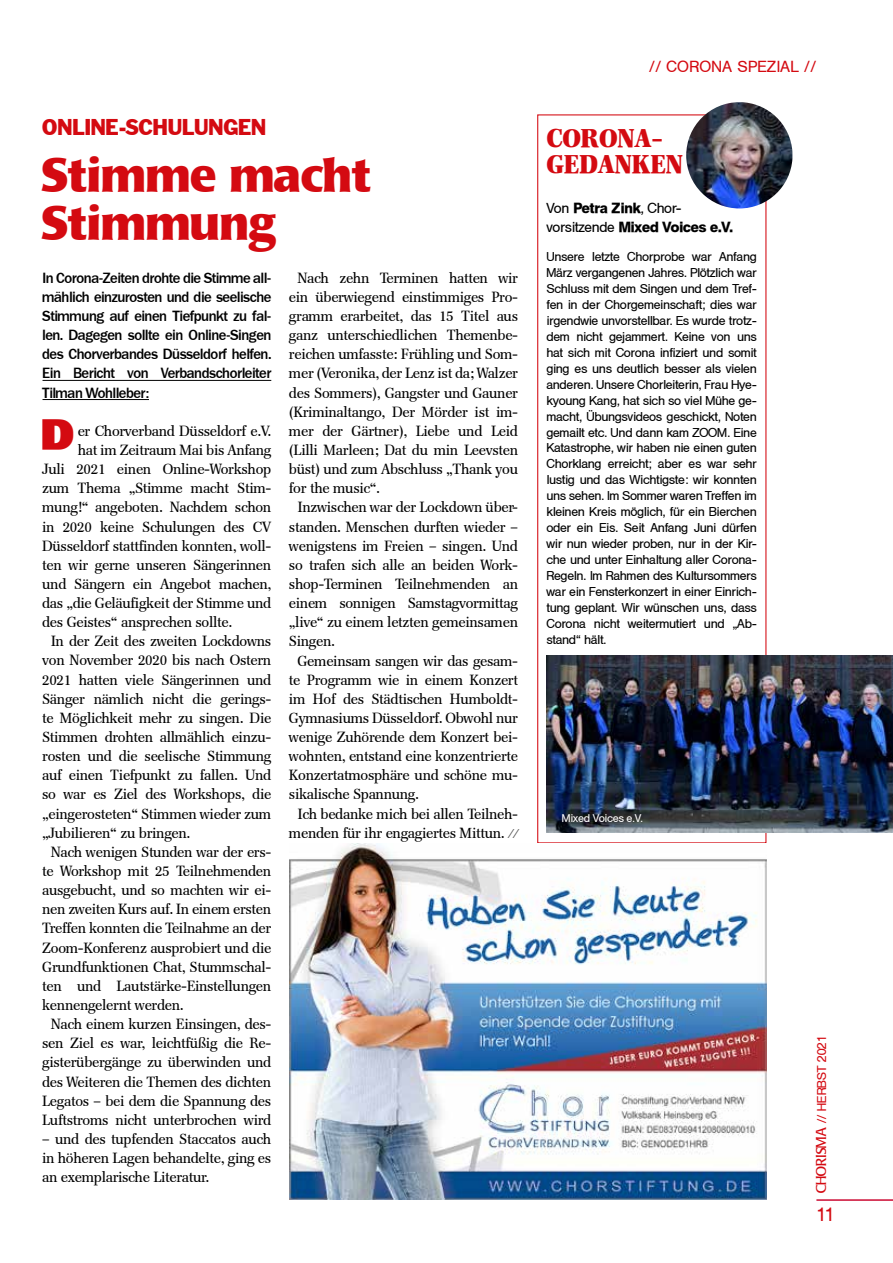
<style>
.page{position:relative;width:893px;height:1263px;background:#fff}
.page>*{position:absolute;margin:0;border:0;box-sizing:border-box;transform-origin:0 0}
.t1{font:700 47.85px/47.8px "Polar";color:#d40a11}
.t2{font:41.4px "University Large Normal";color:#d40a11}
.t3{font:700 25.5px/25.5px "Frapant Antiqua";color:#d40a11}
.t4{font:22.35px "Frapant Normal";color:#d40a11}
.t5{font:19.2px "Helten Normal";color:#d40a11}
.t6{font:15.9px "Helten Normal";letter-spacing:.04em;color:#d40a11}
.t7{font:14.4px/19.2px "Frapant Antiqua Normal";color:#000;text-align:justify}
.t8{font:14.4px/19.2px "Frapant Large Normal";color:#000;text-align:justify}
.t9{font:14.4px "Helten Large Normal";color:#000}
.t10{font:14.4px "Helten Normal";color:#000}
.t11{font:12.75px/15.9px "Helten Normal";color:#000;text-align:justify}
.t12{font:12.75px "Helten Normal";color:#d40a11}
.t13{font:11.1px "Helten Normal";color:#fff}
.s1{font-family:"Plan";font-style:italic;font-size:12.75px;color:#565655}
.s2{font-family:"Helten Large Normal"}
.s3{font-family:"Helten Normal"}
.s4{font-family:"Polar Normal";font-size:14.4px}
</style>
<div class="page">
<hr style="left:816px;top:1199px;width:77px;height:2px;background:#cc0b33">
<img style="left:686px;top:102px;width:106px;height:106px;border-radius:52px">
<img style="left:547px;top:656px;width:346px;height:177px">
<hr style="left:43px;top:380px;width:228px;height:1px;background:#000">
<hr style="left:43px;top:399px;width:106px;height:1px;background:#000">
<img style="left:290px;top:843px;width:476px;height:357px">
<h3 class="t4" style="left:43px;top:115px;width:225px">ONLINE-SCHULUNGEN</h3>
<h1 class="t1" style="left:43px;top:152px;width:330px">Stimme macht<br>Stimmung</h1>
<p class="t8" style="left:43px;top:268px;width:230px">In Corona-Zeiten drohte die Stimme all&shy;mählich einzurosten und die seelische Stimmung auf einen Tiefpunkt zu fal&shy;len. Dagegen sollte ein Online-Singen des Chorverbandes Düsseldorf helfen.<br>Ein Bericht von Verbandschorleiter Tilman Wohlleber:</p>
<h2 class="t2" style="left:41px;top:410px;width:34px">D</h2>
<p class="t7" style="left:78px;top:422px;width:195px">er Chorverband Düsseldorf e.V.</p>
<p class="t7" style="left:298px;top:269px;width:222px">Nach zehn Terminen hatten wir</p>
<p class="t7" style="left:289px;top:288px;width:230px">ein überwiegend einstimmiges Pro-</p>
<p class="t7" style="left:289px;top:307px;width:230px">gramm erarbeitet, das 15 Titel aus</p>
<p class="t7" style="left:289px;top:326px;width:230px">ganz unterschiedlichen Themenbe-</p>
<p class="t7" style="left:289px;top:345px;width:230px">reichen umfasste: Frühling und Som-</p>
<p class="t7" style="left:289px;top:364px;width:230px">mer (Veronika, der Lenz ist da; Walzer</p>
<p class="t7" style="left:289px;top:383px;width:230px">des Sommers), Gangster und Gauner</p>
<p class="t7" style="left:289px;top:403px;width:230px">(Kriminaltango, Der Mörder ist im-</p>
<p class="t7" style="left:289px;top:422px;width:230px">mer der Gärtner), Liebe und Leid</p>
<p class="t7" style="left:289px;top:441px;width:230px">(Lilli Marleen; Dat du min Leevsten</p>
<p class="t7" style="left:289px;top:460px;width:230px">büst) und zum Abschluss „Thank you</p>
<p class="t7" style="left:289px;top:479px;width:92px">for the music“.</p>
<p class="t7" style="left:298px;top:498px;width:222px">Inzwischen war der Lockdown über-</p>
<p class="t7" style="left:289px;top:517px;width:230px">standen. Menschen durften wieder –</p>
<p class="t7" style="left:289px;top:536px;width:230px">wenigstens im Freien – singen. Und</p>
<p class="t7" style="left:289px;top:556px;width:230px">so trafen sich alle an beiden Work-</p>
<p class="t7" style="left:289px;top:575px;width:230px">shop-Terminen Teilnehmenden an</p>
<p class="t7" style="left:289px;top:594px;width:230px">einem sonnigen Samstagvormittag</p>
<p class="t7" style="left:289px;top:613px;width:230px">„live“ zu einem letzten gemeinsamen</p>
<p class="t7" style="left:289px;top:632px;width:47px">Singen.</p>
<p class="t7" style="left:298px;top:651px;width:222px">Gemeinsam sangen wir das gesam-</p>
<p class="t7" style="left:289px;top:670px;width:230px">te Programm wie in einem Konzert</p>
<p class="t7" style="left:289px;top:690px;width:230px">im Hof des Städtischen Humboldt-</p>
<p class="t7" style="left:289px;top:709px;width:230px">Gymnasiums Düsseldorf. Obwohl nur</p>
<p class="t7" style="left:289px;top:728px;width:230px">wenige Zuhörende dem Konzert bei-</p>
<p class="t7" style="left:289px;top:747px;width:230px">wohnten, entstand eine konzentrierte</p>
<p class="t7" style="left:289px;top:766px;width:230px">Konzertatmosphäre und schöne mu-</p>
<p class="t7" style="left:289px;top:785px;width:131px">sikalische Spannung.</p>
<p class="t7" style="left:298px;top:804px;width:222px">Ich bedanke mich bei allen Teilneh-</p>
<p class="t7" style="left:289px;top:823px;width:230px">menden für ihr engagiertes Mittun. <span class="s1">//</span></p>
<p class="t7" style="left:78px;top:441px;width:195px">hat im Zeitraum Mai bis Anfang</p>
<p class="t7" style="left:43px;top:460px;width:230px">Juli 2021 einen Online-Workshop</p>
<p class="t7" style="left:43px;top:479px;width:230px">zum Thema „Stimme macht Stim-</p>
<p class="t7" style="left:43px;top:498px;width:230px">mung!“ angeboten. Nachdem schon</p>
<p class="t7" style="left:43px;top:517px;width:230px">in 2020 keine Schulungen des CV</p>
<p class="t7" style="left:43px;top:536px;width:230px">Düsseldorf stattfinden konnten, woll-</p>
<p class="t7" style="left:43px;top:556px;width:230px">ten wir gerne unseren Sängerinnen</p>
<p class="t7" style="left:43px;top:575px;width:230px">und Sängern ein Angebot machen,</p>
<p class="t7" style="left:43px;top:594px;width:230px">das „die Geläufigkeit der Stimme und</p>
<p class="t7" style="left:43px;top:613px;width:191px">des Geistes“ ansprechen sollte.</p>
<p class="t7" style="left:51px;top:632px;width:222px">In der Zeit des zweiten Lockdowns</p>
<p class="t7" style="left:43px;top:651px;width:230px">von November 2020 bis nach Ostern</p>
<p class="t7" style="left:43px;top:670px;width:230px">2021 hatten viele Sängerinnen und</p>
<p class="t7" style="left:43px;top:689px;width:230px">Sänger nämlich nicht die gerings-</p>
<p class="t7" style="left:43px;top:709px;width:230px">te Möglichkeit mehr zu singen. Die</p>
<p class="t7" style="left:43px;top:728px;width:230px">Stimmen drohten allmählich einzu-</p>
<p class="t7" style="left:43px;top:747px;width:230px">rosten und die seelische Stimmung</p>
<p class="t7" style="left:43px;top:766px;width:230px">auf einen Tiefpunkt zu fallen. Und</p>
<p class="t7" style="left:43px;top:785px;width:230px">so war es Ziel des Workshops, die</p>
<p class="t7" style="left:43px;top:804px;width:230px">„eingerosteten“ Stimmen wieder zum</p>
<p class="t7" style="left:43px;top:823px;width:149px">„Jubilieren“ zu bringen.</p>
<p class="t7" style="left:51px;top:843px;width:222px">Nach wenigen Stunden war der ers-</p>
<p class="t7" style="left:43px;top:862px;width:230px">te Workshop mit 25 Teilnehmenden</p>
<p class="t7" style="left:43px;top:881px;width:230px">ausgebucht, und so machten wir ei-</p>
<p class="t7" style="left:43px;top:900px;width:230px">nen zweiten Kurs auf. In einem ersten</p>
<p class="t7" style="left:43px;top:919px;width:230px">Treffen konnten die Teilnahme an der</p>
<p class="t7" style="left:43px;top:938px;width:230px">Zoom-Konferenz ausprobiert und die</p>
<p class="t7" style="left:43px;top:957px;width:230px">Grundfunktionen Chat, Stummschal-</p>
<p class="t7" style="left:43px;top:977px;width:230px">ten und Lautstärke-Einstellungen</p>
<p class="t7" style="left:43px;top:996px;width:143px">kennengelernt werden.</p>
<p class="t7" style="left:51px;top:1015px;width:222px">Nach einem kurzen Einsingen, des-</p>
<p class="t7" style="left:43px;top:1034px;width:230px">sen Ziel es war, leichtfüßig die Re-</p>
<p class="t7" style="left:43px;top:1053px;width:230px">gisterübergänge zu überwinden und</p>
<p class="t7" style="left:43px;top:1072px;width:230px">des Weiteren die Themen des dichten</p>
<p class="t7" style="left:43px;top:1091px;width:230px">Legatos – bei dem die Spannung des</p>
<p class="t7" style="left:43px;top:1110px;width:230px">Luftstroms nicht unterbrochen wird</p>
<p class="t7" style="left:43px;top:1130px;width:230px">– und des tupfenden Staccatos auch in höheren Lagen behandelte, ging es an exemplarische Literatur.</p>
<p class="t6" style="left:649px;top:58px;width:168px">// CORONA SPEZIAL //</p>
<h3 class="t3" style="left:547px;top:126px;width:138px">CORONA-<br>GEDANKEN</h3>
<p class="t10" style="left:547px;top:200px;width:136px">Von <span class="s2">Petra Zink</span>, Chor-</p>
<p class="t9" style="left:547px;top:218px;width:188px"><span class="s3">vorsitzende</span> Mixed Voices e.V.</p>
<p class="t11" style="left:547px;top:249px;width:212px">Unsere letzte Chorprobe war Anfang März vergangenen Jahres. Plötzlich war Schluss mit dem Singen und dem Tref&shy;fen in der Chorgemeinschaft; dies war irgendwie unvorstellbar. Es wurde trotz&shy;dem nicht gejammert. Keine von uns hat sich mit Corona infiziert und somit ging es uns deutlich besser als vielen anderen. Unsere Chorleiterin, Frau Hye&shy;kyoung Kang, hat sich so viel Mühe ge&shy;macht, Übungsvideos geschickt, Noten gemailt etc. Und dann kam ZOOM. Eine Katastrophe, wir haben nie einen guten Chorklang erreicht; aber es war sehr lustig und das Wichtigste: wir konnten uns sehen. Im Sommer waren Treffen im kleinen Kreis möglich, für ein Bierchen oder ein Eis. Seit Anfang Juni dürfen wir nun wieder proben, nur in der Kir&shy;che und unter Einhaltung aller Corona-Regeln. Im Rahmen des Kultursommers war ein Fensterkonzert in einer Einrich&shy;tung geplant. Wir wünschen uns, dass Corona nicht weitermutiert und „Ab&shy;stand“ hält.</p>
<p class="t13" style="left:562px;top:812px;width:82px">Mixed Voices e.V.</p>
<p class="t12" style="left:815px;top:1193px;width:160px;rotate:-90deg"><span class="s4">CHORISMA</span> // HERBST 2021</p>
<h3 class="t5" style="left:816px;top:1203px;width:20px">11</h3>
</div>
